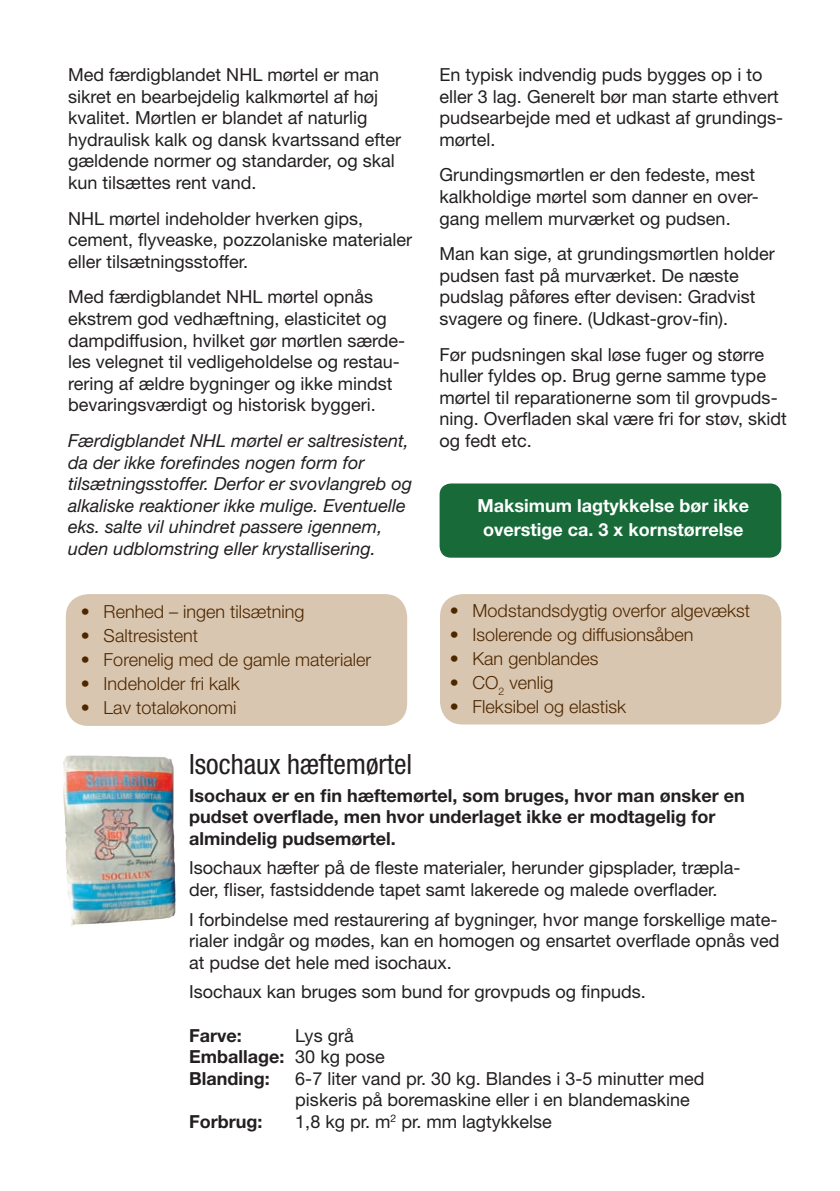
<style>
.page{position:relative;width:840px;height:1191px;background:#fff}
.page>*{position:absolute;margin:0;border:0;box-sizing:border-box;transform-origin:0 0}
.t1{font:condensed 28px "Helvetica Neue LT Std";color:#231f20}
.t2{font:18px/21.6px "Helvetica Neue LT Std";color:#231f20}
.t3{font:italic 18px/21.6px "Helvetica Neue LT Std";color:#231f20}
.t4{font:300 18px "Helvetica Neue LT Std";color:#4d2700}
.t5{font:700 18px/21.6px "Helvetica Neue LT Std";color:#231f20}
.t6{font:700 18px/24px "Helvetica Neue LT Std";color:#fff;text-align:center}
.s1{font-weight:400}
</style>
<div class="page">
<div style="left:439px;top:594px;width:341px;height:130px;background:#d9c6b0;border-radius:23px"></div>
<div style="left:66px;top:594px;width:341px;height:132px;background:#d9c6b0;border-radius:23px"></div>
<div style="left:439px;top:483px;width:341px;height:74px;background:#186b39;border-radius:11px"></div>
<img style="left:63px;top:755px;width:113px;height:171px">
<p class="t2" style="left:68px;top:63px;width:334px">Med færdigblandet NHL mørtel er man sikret en bearbejdelig kalkmørtel af høj kvalitet. Mørtlen er blandet af naturlig hydraulisk kalk og dansk kvartssand efter gældende normer og standarder, og skal kun tilsættes rent vand.</p>
<p class="t2" style="left:68px;top:207px;width:345px">NHL mørtel indeholder hverken gips, cement, flyveaske, pozzolaniske materialer eller tilsætningsstoffer.</p>
<p class="t2" style="left:68px;top:286px;width:338px">Med færdigblandet NHL mørtel opnås ekstrem god vedhæftning, elasticitet og dampdiffusion, hvilket gør mørtlen særde&shy;les velegnet til vedligeholdelse og restau&shy;rering af ældre bygninger og ikke mindst bevaringsværdigt og historisk byggeri.</p>
<p class="t3" style="left:68px;top:429px;width:345px">Færdigblandet NHL mørtel er saltresistent, da der ikke forefindes nogen form for tilsætningsstoffer. Derfor er svovlangreb og alkaliske reaktioner ikke mulige. Eventuelle eks. salte vil uhindret passere igennem, uden udblomstring eller krystallisering.</p>
<p class="t4" style="left:81px;top:600px;width:225px">• Renhed – ingen tilsætning</p>
<p class="t4" style="left:81px;top:624px;width:119px">• Saltresistent</p>
<p class="t4" style="left:81px;top:648px;width:291px">• Forenelig med de gamle materialer</p>
<p class="t4" style="left:81px;top:672px;width:160px">• Indeholder fri kalk</p>
<p class="t4" style="left:81px;top:696px;width:157px">• Lav totaløkonomi</p>
<p class="t2" style="left:439px;top:63px;width:345px">En typisk indvendig puds bygges op i to eller 3 lag. Generelt bør man starte ethvert pudsearbejde med et udkast af grundings&shy;mørtel.</p>
<p class="t2" style="left:439px;top:164px;width:320px">Grundingsmørtlen er den fedeste, mest kalkholdige mørtel som danner en over&shy;gang mellem murværket og pudsen.</p>
<p class="t2" style="left:439px;top:243px;width:336px">Man kan sige, at grundingsmørtlen holder pudsen fast på murværket. De næste pudslag påføres efter devisen: Gradvist svagere og finere. (Udkast-grov-fin).</p>
<p class="t2" style="left:439px;top:343px;width:349px">Før pudsningen skal løse fuger og større huller fyldes op. Brug gerne samme type mørtel til reparationerne som til grovpuds&shy;ning. Overfladen skal være fri for støv, skidt og fedt etc.</p>
<p class="t6" style="left:477px;top:493px;width:273px">Maksimum lagtykkelse bør ikke overstige ca. 3 x kornstørrelse</p>
<p class="t4" style="left:449px;top:599px;width:302px">• Modstandsdygtig overfor algevækst</p>
<p class="t4" style="left:449px;top:623px;width:245px">• Isolerende og diffusionsåben</p>
<p class="t4" style="left:449px;top:647px;width:150px">• Kan genblandes</p>
<p class="t4" style="left:449px;top:671px;width:105px">• CO<sub>2</sub> venlig</p>
<p class="t4" style="left:449px;top:695px;width:178px">• Fleksibel og elastisk</p>
<h1 class="t1" style="left:189px;top:748px;width:224px">Isochaux hæftemørtel</h1>
<p class="t5" style="left:189px;top:784px;width:556px">Isochaux er en fin hæftemørtel, som bruges, hvor man ønsker en pudset overflade, men hvor underlaget ikke er modtagelig for almindelig pudsemørtel.</p>
<p class="t2" style="left:189px;top:857px;width:552px">Isochaux hæfter på de fleste materialer, herunder gipsplader, træpla&shy;der, fliser, fastsiddende tapet samt lakerede og malede overflader.</p>
<p class="t2" style="left:189px;top:908px;width:591px;text-align:justify">I forbindelse med restaurering af bygninger, hvor mange forskellige mate&shy;rialer indgår og mødes, kan en homogen og ensartet overflade opnås ved at pudse det hele med isochaux.</p>
<p class="t2" style="left:189px;top:981px;width:458px">Isochaux kan bruges som bund for grovpuds og finpuds.</p>
<p class="t5" style="left:189px;top:1024px;width:54px">Farve:</p>
<p class="t5" style="left:189px;top:1024px;width:197px;text-indent:106px"><span class="s1">Lys grå<br></span>Emballage: <span class="s1">30 kg pose<br></span>Blanding:</p>
<p class="t2" style="left:295px;top:1067px;width:410px">6-7 liter vand pr. 30 kg. Blandes i 3-5 minutter med piskeris på boremaskine eller i en blandemaskine</p>
<p class="t5" style="left:189px;top:1110px;width:75px">Forbrug:</p>
<p class="t2" style="left:295px;top:1110px;width:258px">1,8 kg pr. m<sup>2</sup> pr. mm lagtykkelse</p>
</div>
